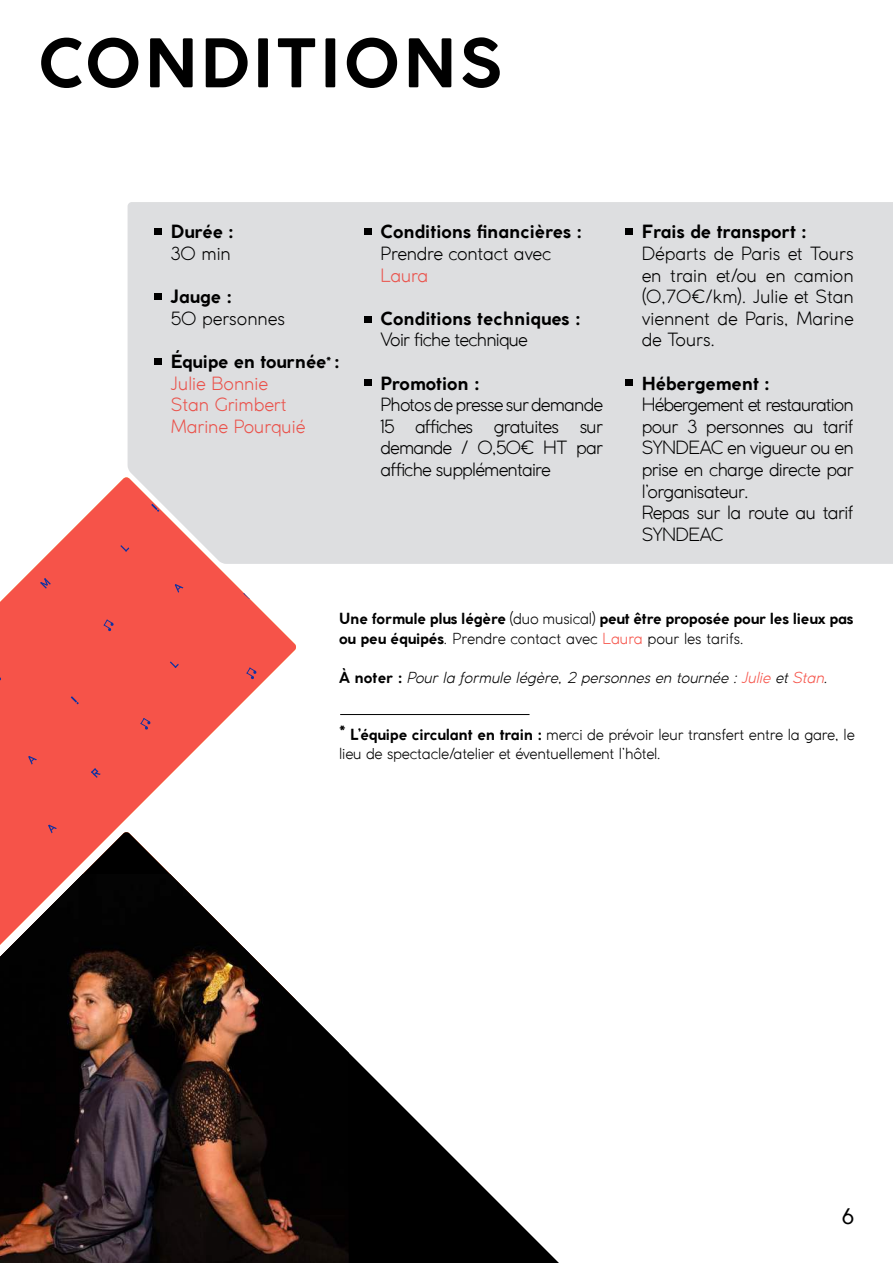
<style>
.page{position:relative;width:893px;height:1263px;background:#fff}
.page>*{position:absolute;margin:0;border:0;box-sizing:border-box;transform-origin:0 0}
.t1{font:700 66px "Coco Gothic";letter-spacing:.05em;color:#000}
.t2{font:21px "Coco Gothic";color:#000}
.t3{font:300 18px/21.6px "Coco Gothic";letter-spacing:-.03em;color:#000;text-align:justify}
.t4{font:700 18px "Coco Gothic";color:#000}
.t5{font:300 18px/21.6px "Coco Gothic";color:#ea524b}
.t6{font:300 18px "Coco Gothic";letter-spacing:-.01em;color:#000}
.t7{font:300 18px "Coco Gothic";color:#000}
.t8{font:700 15px/19.5px "Coco Gothic";letter-spacing:-.01em;color:#000}
.t9{font:300 15px/19.5px "Coco Gothic";letter-spacing:-.01em;color:#000}
.t10{font:italic 300 15px "Coco Gothic";color:#000}
.t11{font:700 13.05px "Coco Gothic";color:#000}
.s1{font-weight:700;color:#000}
.s2{font-weight:300}
.s3{font-weight:300;color:#f65349}
.s4{font-weight:700;font-style:normal}
.s5{color:#f65349}
.s6{font-weight:700}
</style>
<div class="page">
<svg style="left:0;top:477px;width:296px;height:355px;fill:#f65349"></svg>
<svg style="left:28px;top:756px;width:9px;height:9px"></svg>
<svg style="left:48px;top:825px;width:9px;height:7px"></svg>
<svg style="left:91px;top:768px;width:10px;height:10px"></svg>
<svg style="left:71px;top:696px;width:8px;height:8px"></svg>
<svg style="left:193px;top:817px;width:8px;height:8px"></svg>
<svg style="left:40px;top:578px;width:11px;height:11px"></svg>
<svg style="left:243px;top:590px;width:10px;height:9px"></svg>
<svg style="left:175px;top:584px;width:8px;height:9px"></svg>
<svg style="left:215px;top:751px;width:9px;height:10px"></svg>
<svg style="left:120px;top:545px;width:8px;height:7px"></svg>
<svg style="left:170px;top:661px;width:9px;height:7px"></svg>
<svg style="left:44px;top:505px;width:8px;height:8px"></svg>
<svg style="left:104px;top:619px;width:10px;height:12px"></svg>
<svg style="left:246px;top:667px;width:11px;height:12px"></svg>
<svg style="left:140px;top:718px;width:11px;height:12px"></svg>
<svg style="left:279px;top:795px;width:10px;height:12px"></svg>
<div style="left:128px;top:202px;width:765px;height:362px;background:#dddee0"></div>
<svg style="left:0;top:832px;width:559px;height:431px"></svg>
<img style="left:0;top:874px;width:349px;height:389px">
<div style="left:155px;top:228px;width:7px;height:7px;background:#000"></div>
<div style="left:155px;top:293px;width:7px;height:7px;background:#000"></div>
<div style="left:155px;top:358px;width:7px;height:7px;background:#000"></div>
<div style="left:625px;top:228px;width:8px;height:7px;background:#000"></div>
<div style="left:625px;top:380px;width:8px;height:6px;background:#000"></div>
<div style="left:364px;top:228px;width:8px;height:7px;background:#000"></div>
<div style="left:364px;top:316px;width:8px;height:7px;background:#000"></div>
<div style="left:364px;top:379px;width:8px;height:7px;background:#000"></div>
<hr style="left:340px;top:714px;width:189px;height:1px;background:#000">
<h1 class="t1" style="left:38px;top:36px;width:465px">CONDITIONS</h1>
<p class="t4" style="left:171px;top:224px;width:64px">Durée :</p>
<p class="t3" style="left:171px;top:244px;width:61px">30 min</p>
<p class="t4" style="left:171px;top:289px;width:62px">Jauge :</p>
<p class="t7" style="left:171px;top:309px;width:116px">50 personnes</p>
<p class="t5" style="left:171px;top:352px;width:170px"><span class="s1">Équipe en tournée</span><sup>*</sup> <span class="s1">:<br></span>Julie Bonnie<br>Stan Grimbert<br>Marine Pourquié</p>
<p class="t4" style="left:380px;top:218px;width:202px">Conditions 昀椀nancières :</p>
<p class="t6" style="left:380px;top:244px;width:172px">Prendre contact avec</p>
<p class="t5" style="left:380px;top:265px;width:49px">Laura</p>
<p class="t4" style="left:380px;top:311px;width:201px">Conditions techniques :</p>
<p class="t3" style="left:380px;top:329px;width:149px">Voir 昀椀che technique</p>
<p class="t4" style="left:380px;top:376px;width:100px">Promotion :</p>
<p class="t3" style="left:380px;top:395px;width:224px">Photos de presse sur demande 15 a昀케ches gratuites sur demande / 0,50€ HT par a昀케che supplémentaire</p>
<p class="t4" style="left:642px;top:224px;width:166px">Frais de transport :</p>
<p class="t3" style="left:642px;top:244px;width:213px">Départs de Paris et Tours en train et/ou en camion (0,70€/km). Julie et Stan viennent de Paris, Marine de Tours.</p>
<p class="t4" style="left:642px;top:376px;width:129px">Hébergement :</p>
<p class="t3" style="left:642px;top:395px;width:213px;text-align:left">Hébergement et restauration pour 3 personnes au tarif<br>SYNDEAC en vigueur ou en prise en charge directe par l’organisateur.<br>Repas sur la route au tarif<br>SYNDEAC</p>
<p class="t8" style="left:339px;top:609px;width:516px">Une formule plus légère <span class="s2">(duo musical)</span> peut être proposée pour les lieux pas ou peu équipés<span class="s2">. Prendre contact avec</span> <span class="s3">Laura</span> <span class="s2">pour les tarifs.</span></p>
<p class="t10" style="left:339px;top:670px;width:490px"><span class="s4">À noter :</span> Pour la formule légère, 2 personnes en tournée : <span class="s5">Julie</span> et <span class="s5">Stan</span>.</p>
<p class="t11" style="left:339px;top:722px;width:8px">*</p>
<p class="t9" style="left:339px;top:725px;width:517px;text-indent:11px"><span class="s6">L’équipe circulant en train :</span> merci de prévoir leur transfert entre la gare, le lieu de spectacle/atelier et éventuellement l’hôtel.</p>
<p class="t2" style="left:842px;top:1206px;width:14px">6</p>
</div>
